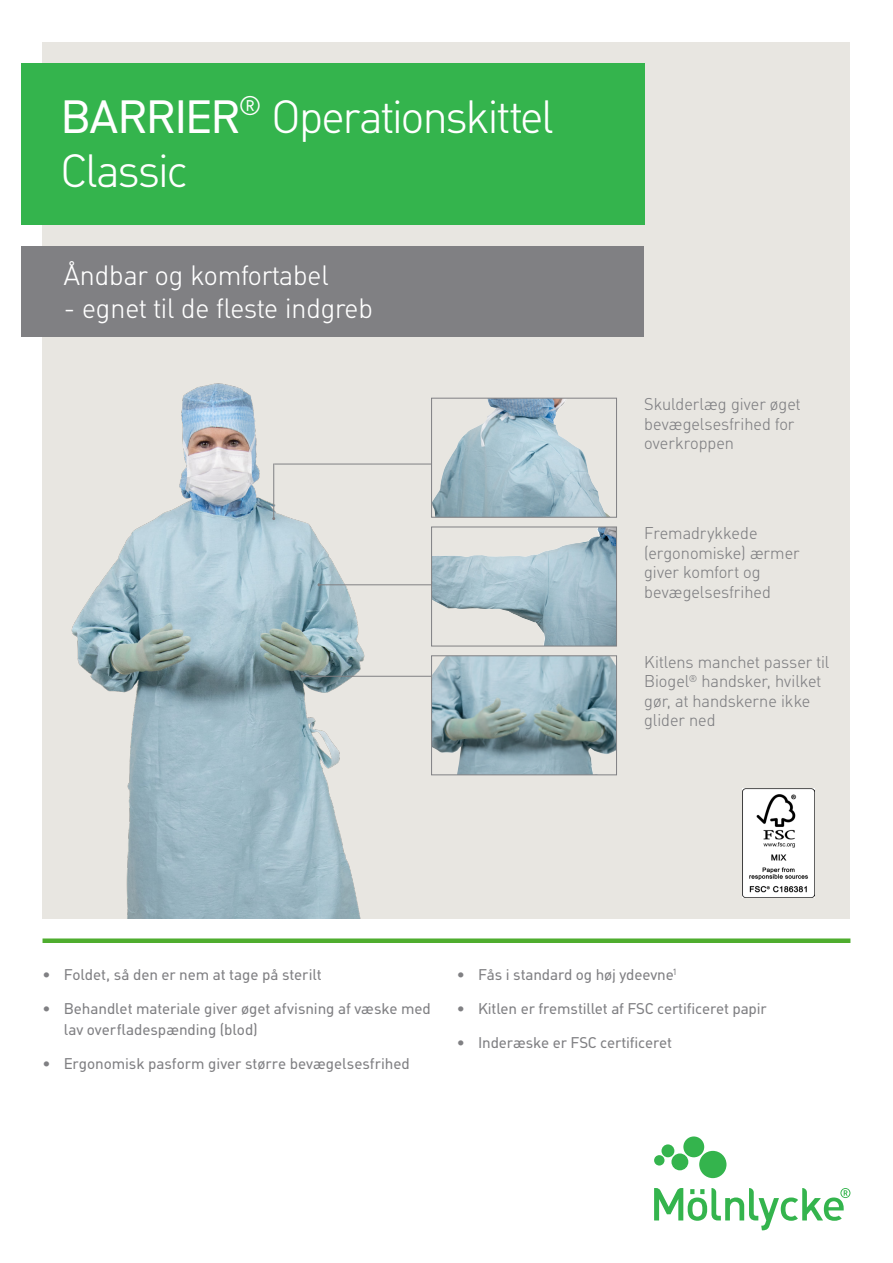
<style>
.page{position:relative;width:893px;height:1263px;background:#fff}
.page>*{position:absolute;margin:0;border:0;box-sizing:border-box;transform-origin:0 0}
.Header_1{font:300 45px/54px "Molnlycke Din";letter-spacing:-.03em;color:#fff}
.Heading_2{font:300 27px "Molnlycke Din";color:#fff}
.Photo_text{font:300 16.5px/19.5px "Molnlycke Din";color:#808083}
.t1{font:15px/21px "Molnlycke Din";letter-spacing:-.01em;color:#808083}
.s1{font-weight:400}
</style>
<div class="page">
<div style="left:43px;top:43px;width:807px;height:875px;background:#e8e6e1"></div>
<img style="left:71px;top:383px;width:320px;height:535px">
<img style="left:433px;top:657px;width:182px;height:116px">
<div style="left:431px;top:655px;width:186px;height:120px;border:1px solid #808083"></div>
<img style="left:433px;top:400px;width:176px;height:116px">
<div style="left:431px;top:398px;width:186px;height:120px;border:1px solid #808083"></div>
<img style="left:433px;top:529px;width:182px;height:115px">
<div style="left:431px;top:527px;width:186px;height:119px;border:1px solid #808083"></div>
<hr style="left:302px;top:676px;width:129px;height:1px;background:#808083">
<hr style="left:319px;top:584px;width:113px;height:1px;background:#808083">
<hr style="left:273px;top:463px;width:1px;height:56px;background:#808083">
<hr style="left:274px;top:464px;width:158px;height:1px;background:#808083">
<img style="left:743px;top:788px;width:72px;height:110px">
<div style="left:21px;top:63px;width:624px;height:162px;background:#34b44d"></div>
<div style="left:21px;top:246px;width:623px;height:91px;background:#808083"></div>
<div style="left:43px;top:938px;width:807px;height:5px;background:#4fad2f"></div>
<svg style="left:654px;top:1136px;width:196px;height:94px"></svg>
<p class="Header_1" style="left:60px;top:90px;width:494px"><span class="s1">BARRIER</span><sup>®</sup> Operationskittel<br>Classic</p>
<p class="Heading_2" style="left:64px;top:261px;width:266px">Åndbar og komfortabel</p>
<p class="Heading_2" style="left:64px;top:294px;width:311px">- egnet til de fleste indgreb</p>
<p class="Photo_text" style="left:644px;top:395px;width:158px">Skulderlæg giver øget</p>
<p class="Photo_text" style="left:644px;top:414px;width:152px">bevægelsesfrihed for</p>
<p class="Photo_text" style="left:644px;top:434px;width:91px">overkroppen</p>
<p class="Photo_text" style="left:644px;top:524px;width:157px">Fremadrykkede (ergonomiske) ærmer giver komfort og bevægelsesfrihed</p>
<p class="Photo_text" style="left:644px;top:652px;width:186px">Kitlens manchet passer til</p>
<p class="Photo_text" style="left:644px;top:672px;width:178px">Biogel<sup>®</sup> handsker, hvilket gør, at handskerne ikke glider ned</p>
<p class="t1" style="left:43px;top:964px;width:281px">• Foldet, så den er nem at tage på sterilt</p>
<p class="t1" style="left:64px;top:998px;width:369px;text-indent:-21px">• Behandlet materiale giver øget afvisning af væske med lav overfladespænding (blod)</p>
<p class="t1" style="left:43px;top:1053px;width:369px">• Ergonomisk pasform giver større bevægelsesfrihed</p>
<p class="t1" style="left:457px;top:964px;width:222px">• Fås i standard og høj ydeevne<sup>1</sup></p>
<p class="t1" style="left:457px;top:998px;width:311px">• Kitlen er fremstillet af FSC certificeret papir</p>
<p class="t1" style="left:457px;top:1032px;width:217px">• Inderæske er FSC certificeret</p>
</div>
